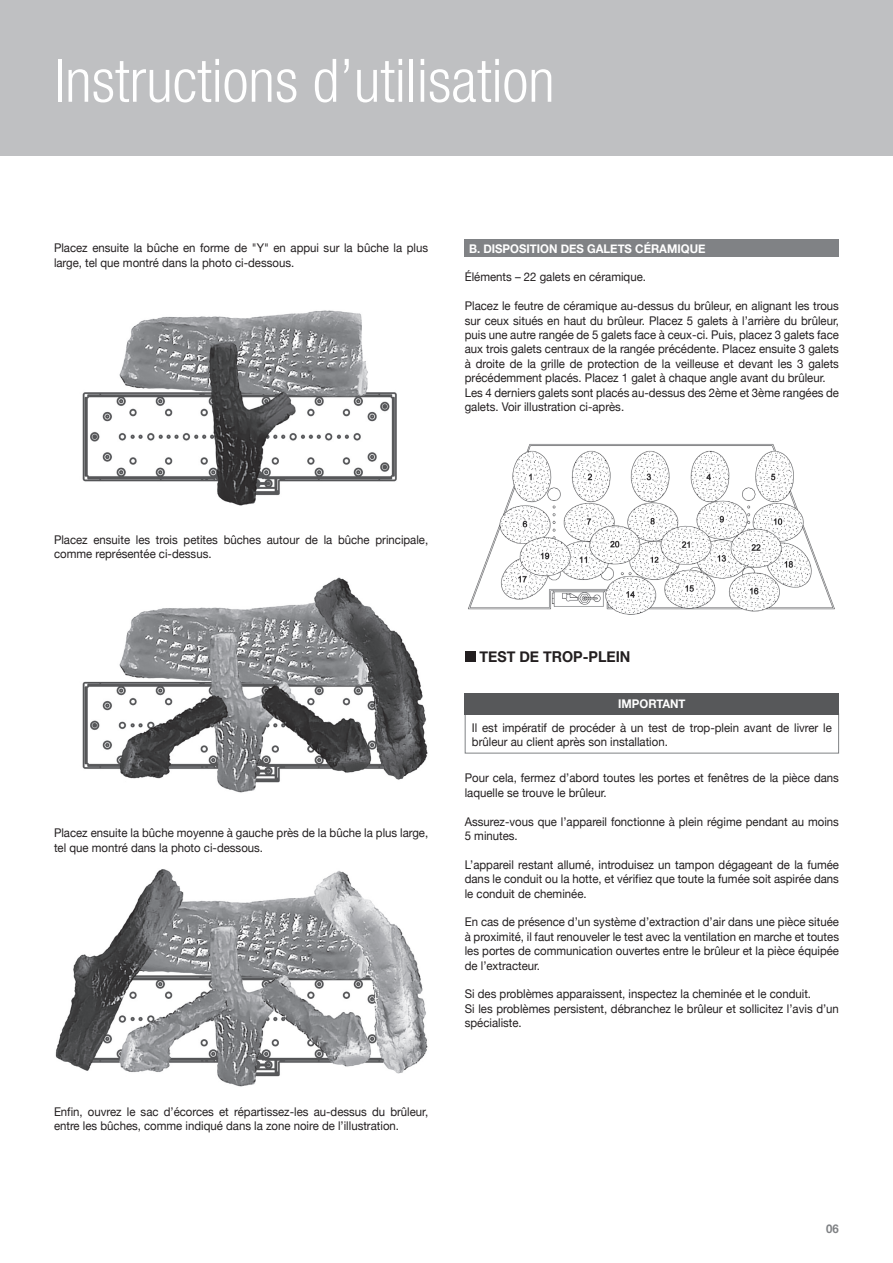
<style>
.page{position:relative;width:893px;height:1263px;background:#fff}
.page>*{position:absolute;margin:0;border:0;box-sizing:border-box;transform-origin:0 0}
.t1{font:300 condensed 60px "Helvetica Neue";color:#fff}
.t2{font:700 15px "Helvetica Neue";color:#231f20;scale:.95 1}
.t3{font:12px/14.4px "Helvetica Neue";color:#231f20;scale:.95 1}
.t4{font:700 12px "Helvetica Neue";color:#fff;scale:.95 1}
.t5{font:700 12px "Helvetica Neue";color:#808285;scale:.95 1}
</style>
<div class="page">
<div style="left:0;top:0;width:893px;height:156px;background:#bfc0c2"></div>
<img style="left:82px;top:310px;width:315px;height:196px">
<img style="left:82px;top:577px;width:346px;height:216px">
<img style="left:55px;top:869px;width:373px;height:218px">
<div style="left:465px;top:239px;width:374px;height:18px;background:#808285"></div>
<img style="left:468px;top:444px;width:367px;height:171px">
<div style="left:465px;top:651px;width:11px;height:11px;background:#231f20"></div>
<div style="left:465px;top:713px;width:374px;height:40px;border:1px solid #808285"></div>
<div style="left:465px;top:693px;width:374px;height:21px;background:#57585a"></div>
<h1 class="t1" style="left:54px;top:46px;width:502px">Instructions d’utilisation</h1>
<p class="t3" style="left:54px;top:241px;width:395px">Placez ensuite la bûche en forme de "Y" en appui sur la bûche la plus large, tel que montré dans la photo ci-dessous.</p>
<p class="t4" style="left:469px;top:239px;width:250px">B. DISPOSITION DES GALETS CÉRAMIQUE</p>
<p class="t3" style="left:465px;top:271px;width:192px">Éléments – 22 galets en céramique.</p>
<p class="t3" style="left:465px;top:299px;width:395px">Placez le feutre de céramique au-dessus du brûleur, en alignant les trous sur ceux situés en haut du brûleur. Placez 5 galets à l’arrière du brûleur, puis une autre rangée de 5 galets face à ceux-ci. Puis, placez 3 galets face aux trois galets centraux de la rangée précédente. Placez ensuite 3 galets à droite de la grille de protection de la veilleuse et devant les 3 galets précédemment placés. Placez 1 galet à chaque angle avant du brûleur.<br>Les 4 derniers galets sont placés au-dessus des 2ème et 3ème rangées de galets. Voir illustration ci-après.</p>
<p class="t3" style="left:54px;top:533px;width:395px">Placez ensuite les trois petites bûches autour de la bûche principale, comme représentée ci-dessus.</p>
<p class="t3" style="left:54px;top:826px;width:395px">Placez ensuite la bûche moyenne à gauche près de la bûche la plus large, tel que montré dans la photo ci-dessous.</p>
<p class="t3" style="left:54px;top:1105px;width:395px">Enfin, ouvrez le sac d’écorces et répartissez-les au-dessus du brûleur, entre les bûches, comme indiqué dans la zone noire de l’illustration.</p>
<p class="t2" style="left:480px;top:645px;width:160px">TEST DE TROP-PLEIN</p>
<p class="t4" style="left:618px;top:694px;width:72px">IMPORTANT</p>
<p class="t3" style="left:472px;top:721px;width:380px">Il est impératif de procéder à un test de trop-plein avant de livrer le brûleur au client après son installation.</p>
<p class="t3" style="left:465px;top:771px;width:395px">Pour cela, fermez d’abord toutes les portes et fenêtres de la pièce dans laquelle se trouve le brûleur.</p>
<p class="t3" style="left:465px;top:815px;width:395px">Assurez-vous que l’appareil fonctionne à plein régime pendant au moins<br>5 minutes.</p>
<p class="t3" style="left:465px;top:858px;width:395px;text-align:justify">L’appareil restant allumé, introduisez un tampon dégageant de la fumée dans le conduit ou la hotte, et vérifiez que toute la fumée soit aspirée dans le conduit de cheminée.</p>
<p class="t3" style="left:465px;top:915px;width:395px;text-align:justify">En cas de présence d’un système d’extraction d’air dans une pièce située à proximité, il faut renouveler le test avec la ventilation en marche et toutes les portes de communication ouvertes entre le brûleur et la pièce équipée de l’extracteur.</p>
<p class="t3" style="left:465px;top:987px;width:395px">Si des problèmes apparaissent, inspectez la cheminée et le conduit.<br>Si les problèmes persistent, débranchez le brûleur et sollicitez l’avis d’un spécialiste.</p>
<p class="t5" style="left:826px;top:1219px;width:15px">06</p>
</div>
